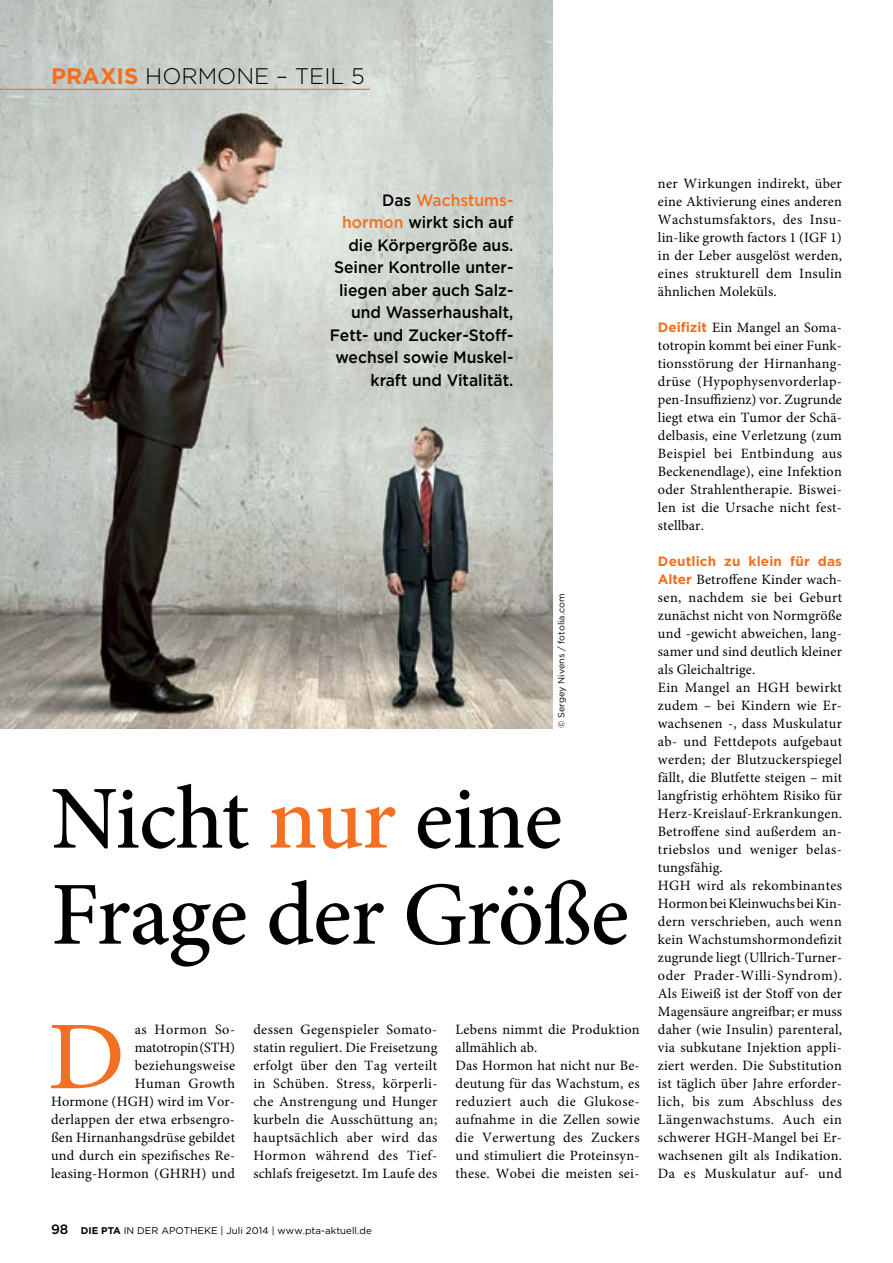
<style>
.page{position:relative;width:893px;height:1263px;background:#fff}
.page>*{position:absolute;margin:0;border:0;box-sizing:border-box;transform-origin:0 0}
.t1{font:97.2px "Minion Pro";color:#f36f21;scale:1.09 1}
.t2{font:500 90px/96px "Minion Pro";letter-spacing:-.015em;color:#000}
.t3{font:300 22.5px "Gotham";color:#000}
.t4{font:500 16.5px/22.5px "Gotham";color:#000;text-align:right;scale:.95 1}
.t5{font:14.25px/18px "Minion Pro";letter-spacing:.02em;color:#000;text-align:justify}
.t6{font:700 13.5px "Gotham";letter-spacing:.01em;color:#f36f21}
.t7{font:9.75px "Gotham";color:#000}
.t8{font:9px "Gotham";color:#000}
.s1{font-weight:700;color:#f36f21}
.s2{color:#f36f21}
.s3{font-weight:500;font-size:13.5px}
.s4{font-weight:700}
.s5{font-family:"Gotham";font-weight:700;font-size:13.5px;color:#f36f21}
</style>
<div class="page">
<img style="left:0;top:0;width:553px;height:728px">
<hr style="left:0;top:89px;width:370px;height:1px;background:#f36f21">
<h3 class="t3" style="left:51px;top:62px;width:315px"><span class="s1">PRAXIS</span> HORMONE – TEIL 5</h3>
<p class="t4" style="left:330px;top:188px;width:195px">Das <span class="s2">Wachstums&shy;hormon</span> wirkt sich auf die Körpergröße aus.<br>Seiner Kontrolle unter&shy;liegen aber auch Salz&shy;und Wasserhaushalt,<br>Fett- und Zucker-Stoff&shy;wechsel sowie Muskel&shy;kraft und Vitalität.</p>
<p class="t8" style="left:555px;top:728px;width:136px;rotate:-90deg">© Sergey Nivens / fotolia.com</p>
<h2 class="t2" style="left:51px;top:771px;width:580px">Nicht <span class="s2">nur</span> eine<br>Frage der Größe</h2>
<p class="t5" style="left:51px;top:1021px;width:186px;text-align:right">as Hormon So-<br>matotropin (STH) beziehungsweise<br>Human Growth<br>Hormone (HGH) wird im Vor&shy;derlappen der etwa erbsengro&shy;ßen Hirnanhangsdrüse gebildet und durch ein spezifisches Re&shy;leasing-Hormon (GHRH) und</p>
<p class="t5" style="left:253px;top:1021px;width:186px">dessen Gegenspieler Somato&shy;statin reguliert. Die Freisetzung erfolgt über den Tag verteilt in Schüben. Stress, körperli&shy;che Anstrengung und Hunger kurbeln die Ausschüttung an; hauptsächlich aber wird das Hormon während des Tief&shy;schlafs freigesetzt. Im Laufe des</p>
<p class="t5" style="left:456px;top:1021px;width:186px;text-align:left">Lebens nimmt die Produktion allmählich ab.<br>Das Hormon hat nicht nur Be&shy;deutung für das Wachstum, es reduziert auch die Glukose&shy;aufnahme in die Zellen sowie die Verwertung des Zuckers und stimuliert die Proteinsyn&shy;these. Wobei die meisten sei-</p>
<h1 class="t1" style="left:48px;top:992px;width:73px">D</h1>
<p class="t7" style="left:51px;top:1224px;width:322px"><span class="s3">98</span> <span class="s4">DIE PTA</span> IN DER APOTHEKE | Juli 2014 | www.pta-aktuell.de</p>
<p class="t5" style="left:658px;top:175px;width:186px">ner Wirkungen indirekt, über eine Aktivierung eines anderen Wachstumsfaktors, des Insu&shy;lin-like growth factors 1 (IGF 1) in der Leber ausgelöst werden, eines strukturell dem Insulin ähnlichen Moleküls.</p>
<p class="t5" style="left:658px;top:319px;width:186px"><span class="s5">Deifizit</span> Ein Mangel an Soma&shy;totropin kommt bei einer Funk&shy;tionsstörung der Hirnanhang&shy;drüse (Hypophysenvorderlap&shy;pen-Insuffizienz) vor. Zugrunde liegt etwa ein Tumor der Schä&shy;delbasis, eine Verletzung (zum Beispiel bei Entbindung aus Beckenendlage), eine Infektion oder Strahlentherapie. Biswei&shy;len ist die Ursache nicht fest&shy;stellbar.</p>
<p class="t6" style="left:658px;top:552px;width:185px">Deutlich zu klein für das</p>
<p class="t5" style="left:658px;top:571px;width:186px;text-align:left"><span class="s5">Alter</span> Betroffene Kinder wach&shy;sen, nachdem sie bei Geburt zunächst nicht von Normgröße und -gewicht abweichen, lang&shy;samer und sind deutlich kleiner als Gleichaltrige.<br>Ein Mangel an HGH bewirkt zudem – bei Kindern wie Er&shy;wachsenen -, dass Muskulatur ab- und Fettdepots aufgebaut werden; der Blutzuckerspiegel fällt, die Blutfette steigen – mit langfristig erhöhtem Risiko für<br>Herz-Kreislauf-Erkrankungen.<br>Betroffene sind außerdem an&shy;triebslos und weniger belas&shy;tungsfähig.<br>HGH wird als rekombinantes<br>Hormon bei Kleinwuchs bei Kin&shy;dern verschrieben, auch wenn kein Wachstumshormondefizit zugrunde liegt (Ullrich-Turner&shy;oder Prader-Willi-Syndrom).<br>Als Eiweiß ist der Stoff von der<br>Magensäure angreifbar; er muss daher (wie Insulin) parenteral, via subkutane Injektion appli&shy;ziert werden. Die Substitution ist täglich über Jahre erforder&shy;lich, bis zum Abschluss des<br>Längenwachstums. Auch ein schwerer HGH-Mangel bei Er&shy;wachsenen gilt als Indikation.<br>Da es Muskulatur auf- und</p>
</div>
